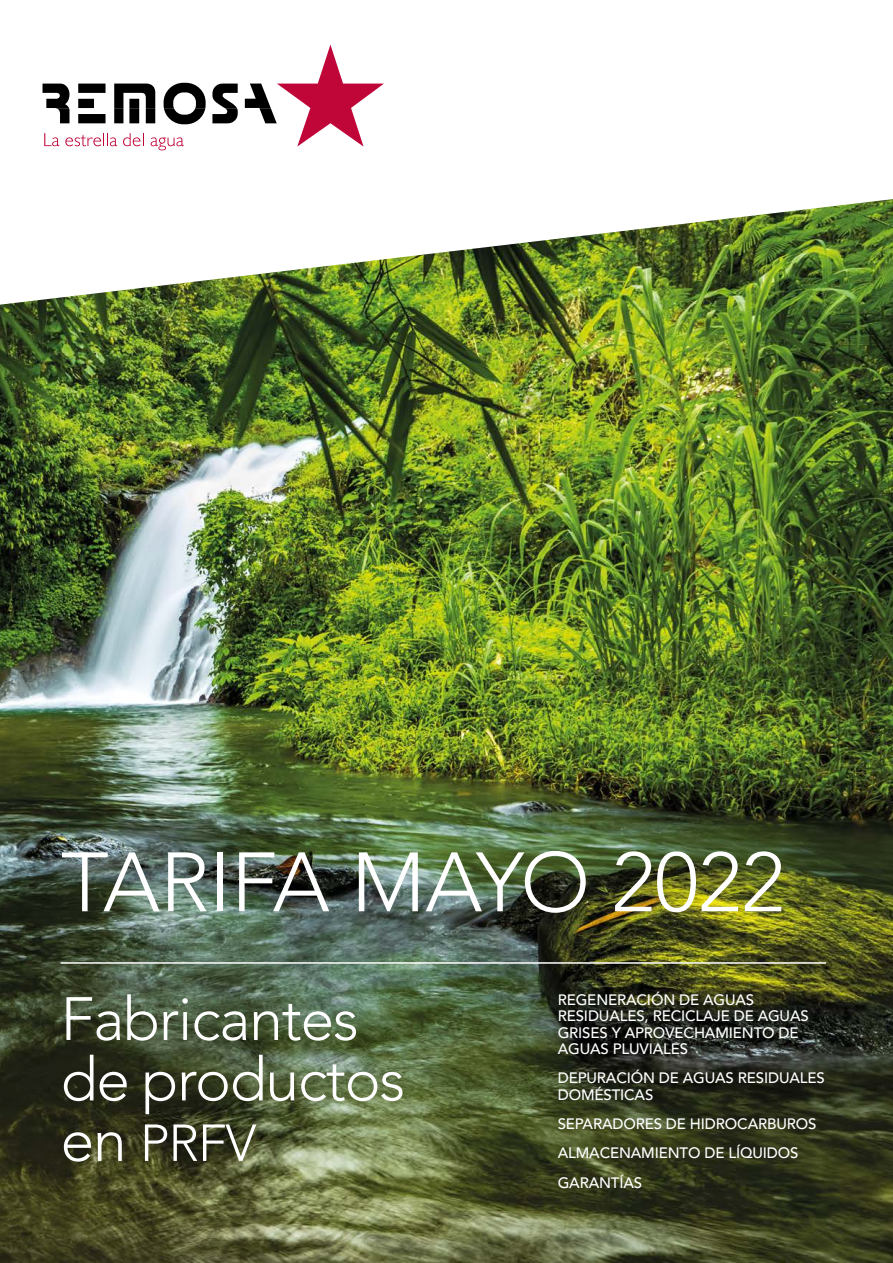
<style>
.page{position:relative;width:893px;height:1263px;background:#fff}
.page>*{position:absolute;margin:0;border:0;box-sizing:border-box;transform-origin:0 0}
.t1{font:300 83.25px "Avenir LT Std";color:#fff}
.t2{font:300 60.45px/60.4px "Avenir LT Std";letter-spacing:-.02em;color:#fff}
.t3{font:300 51.45px "Avenir LT Std";color:#fff}
.t4{font:500 15px/16.5px "Avenir LT Std";letter-spacing:-.01em;color:#fff}
.s1{font-size:60.45px}
</style>
<div class="page">
<img style="left:0;top:199px;width:893px;height:1064px">
<svg style="left:43px;top:45px;width:341px;height:105px"></svg>
<hr style="left:61px;top:962px;width:765px;height:2px;background:#fff">
<h1 class="t1" style="left:61px;top:834px;width:725px">TARIFA MAYO 2022</h1>
<h2 class="t2" style="left:61px;top:989px;width:346px">Fabricantes de productos</h2>
<h3 class="t3" style="left:61px;top:1113px;width:197px"><span class="s1">en</span> PRFV</h3>
<p class="t4" style="left:558px;top:991px;width:253px">REGENERACIÓN DE AGUAS<br>RESIDUALES, RECICLAJE DE AGUAS<br>GRISES Y APROVECHAMIENTO DE<br>AGUAS PLUVIALES</p>
<p class="t4" style="left:558px;top:1070px;width:269px">DEPURACIÓN DE AGUAS RESIDUALES<br>DOMÉSTICAS</p>
<p class="t4" style="left:558px;top:1109px;width:260px;line-height:29.2px">SEPARADORES DE HIDROCARBUROS<br>ALMACENAMIENTO DE LÍQUIDOS<br>GARANTÍAS</p>
</div>
